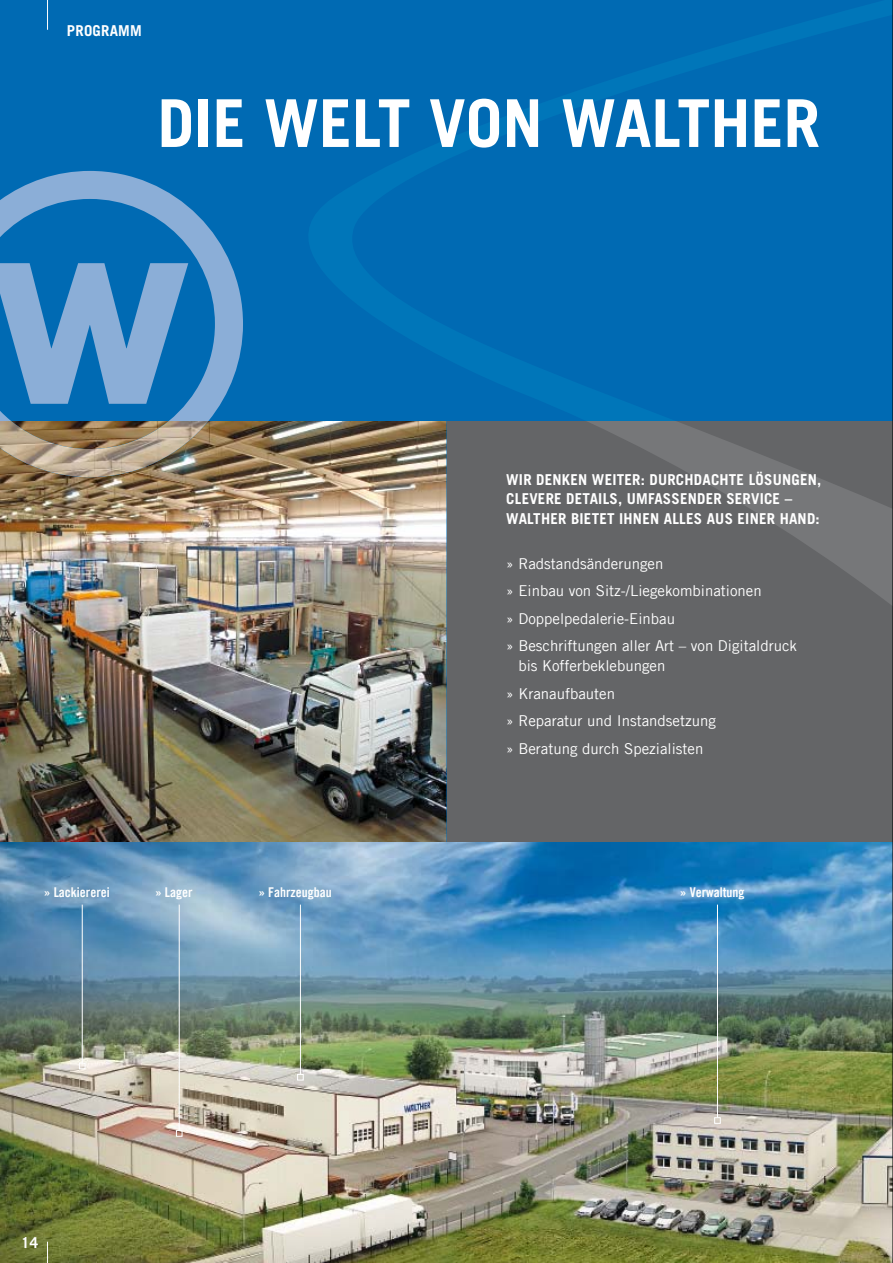
<style>
.page{position:relative;width:893px;height:1263px;background:#fff}
.page>*{position:absolute;margin:0;border:0;box-sizing:border-box;transform-origin:0 0}
.t1{font:700 66px "Trade Gothic LT Com";color:#fff}
.t2{font:15px/27.6px "Trade Gothic LT Com";color:#fff}
.t3{font:700 15px/19.5px "Trade Gothic LT Com";letter-spacing:.015em;color:#fff}
.t4{font:13.5px "Trade Gothic LT Com Bd Cn 20";color:#fff}
</style>
<div class="page">
<div style="left:446px;top:421px;width:447px;height:421px;background:#646567"></div>
<div style="left:0;top:0;width:893px;height:421px;background:#006ab3"></div>
<svg style="left:587px;top:421px;width:305px;height:184px"></svg>
<svg style="left:309px;top:0;width:583px;height:421px"></svg>
<img style="left:0;top:421px;width:446px;height:421px">
<img style="left:0;top:842px;width:892px;height:421px">
<hr style="left:47px;top:0;width:1px;height:30px;background:#fff">
<svg style="left:47px;top:1242px;width:1px;height:21px"></svg>
<svg style="left:0;top:171px;width:243px;height:250px"></svg>
<img style="left:0;top:421px;width:208px;height:56px">
<svg style="left:0;top:263px;width:188px;height:141px"></svg>
<hr style="left:82px;top:905px;width:1px;height:158px;background:#fff">
<div style="left:79px;top:1063px;width:7px;height:6px;border:1px solid #fff"></div>
<hr style="left:179px;top:905px;width:1px;height:226px;background:#fff">
<div style="left:176px;top:1130px;width:6px;height:7px;border:1px solid #fff"></div>
<hr style="left:300px;top:905px;width:1px;height:169px;background:#fff">
<div style="left:297px;top:1074px;width:7px;height:6px;border:1px solid #fff"></div>
<hr style="left:717px;top:905px;width:1px;height:213px;background:#fff">
<div style="left:714px;top:1117px;width:7px;height:7px;border:1px solid #fff"></div>
<hr style="left:892px;top:0;width:1px;height:1263px;background:#000">
<p class="t3" style="left:67px;top:21px;width:76px">PROGRAMM</p>
<h1 class="t1" style="left:158px;top:83px;width:664px">DIE WELT VON WALTHER</h1>
<p class="t3" style="left:506px;top:469px;width:316px">WIR DENKEN WEITER: DURCHDACHTE LÖSUNGEN,<br>CLEVERE DETAILS, UMFASSENDER SERVICE –<br>WALTHER BIETET IHNEN ALLES AUS EINER HAND:</p>
<p class="t2" style="left:506px;top:549px;width:292px">» Radstandsänderungen<br>» Einbau von Sitz-/Liegekombinationen<br>» Doppelpedalerie-Einbau<br>» Beschriftungen aller Art – von Digitaldruck</p>
<p class="t2" style="left:506px;top:652px;width:211px;text-indent:12px">bis Kofferbeklebungen<br>» Kranaufbauten<br>» Reparatur und Instandsetzung » Beratung durch Spezialisten</p>
<p class="t4" style="left:44px;top:884px;width:67px">» Lackiererei</p>
<p class="t4" style="left:155px;top:884px;width:39px">» Lager</p>
<p class="t4" style="left:258px;top:884px;width:75px">» Fahrzeugbau</p>
<p class="t4" style="left:680px;top:884px;width:66px">» Verwaltung</p>
<p class="t3" style="left:21px;top:1232px;width:18px">14</p>
</div>
